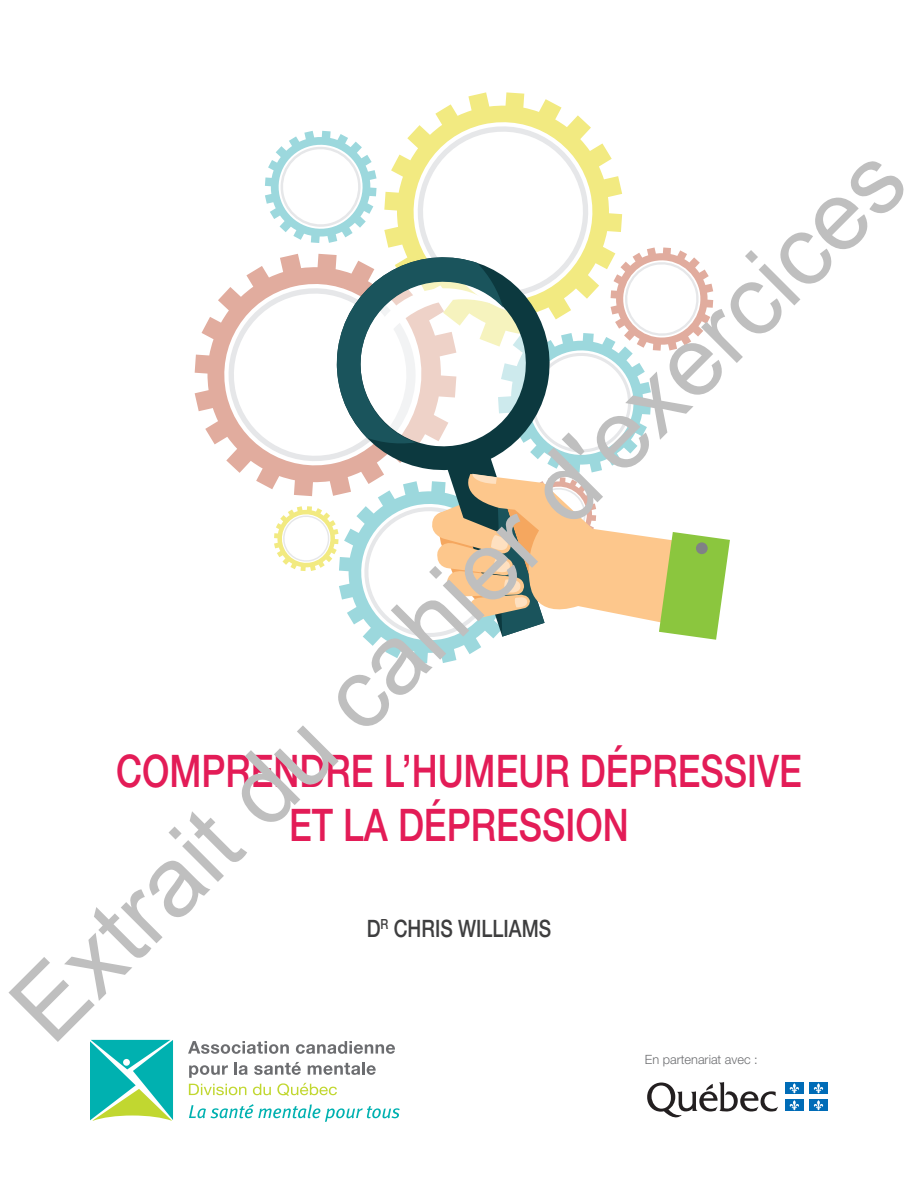
<style>
.page{position:relative;width:918px;height:1188px;background:#fff}
.page>*{position:absolute;margin:0;border:0;box-sizing:border-box;transform-origin:0 0}
.t1{font:97.5px "Arial";color:#bfbfbf}
.Heading{font:500 45px/54px "Helvetica Neue LT Std";color:#e31c57;text-align:center;scale:.8 1}
.Subheading{font:500 24px "Helvetica Neue LT Std";color:#3e3e3f;scale:.8 1}
.Body_text{font:300 12.75px "Helvetica Neue LT Std";color:#6c6d70}
</style>
<div class="page">
<svg style="left:195px;top:298px;width:25px;height:147px"></svg>
<svg style="left:435px;top:92px;width:146px;height:26px"></svg>
<svg style="left:220px;top:118px;width:510px;height:545px"></svg>
<div style="left:696px;top:542px;width:12px;height:12px;background:#808285;border-radius:50%"></div>
<svg style="left:188px;top:1041px;width:101px;height:13px"></svg>
<svg style="left:296px;top:1041px;width:99px;height:13px"></svg>
<svg style="left:189px;top:1065px;width:39px;height:13px"></svg>
<svg style="left:234px;top:1062px;width:14px;height:13px"></svg>
<svg style="left:254px;top:1062px;width:47px;height:13px"></svg>
<svg style="left:308px;top:1062px;width:68px;height:13px"></svg>
<svg style="left:189px;top:1104px;width:211px;height:17px"></svg>
<svg style="left:189px;top:1084px;width:57px;height:11px"></svg>
<svg style="left:253px;top:1084px;width:18px;height:11px"></svg>
<svg style="left:277px;top:1083px;width:60px;height:13px"></svg>
<svg style="left:90px;top:1040px;width:83px;height:81px;background:#49c4ab"></svg>
<svg style="left:647px;top:1082px;width:131px;height:36px"></svg>
<div style="left:785px;top:1083px;width:19px;height:11px;background:#006cb7"></div>
<svg style="left:789px;top:1083px;width:10px;height:11px"></svg>
<div style="left:809px;top:1083px;width:19px;height:11px;background:#006cb7"></div>
<svg style="left:814px;top:1083px;width:9px;height:11px"></svg>
<div style="left:785px;top:1099px;width:19px;height:12px;background:#006cb7"></div>
<svg style="left:789px;top:1100px;width:10px;height:10px"></svg>
<div style="left:809px;top:1099px;width:19px;height:12px;background:#006cb7"></div>
<svg style="left:814px;top:1100px;width:9px;height:10px"></svg>
<h1 class="t1" style="left:-19px;top:976px;width:1218px;rotate:-45deg">Extrait du cahier d'exercices</h1>
<p class="Body_text" style="left:645px;top:1051px;width:114px">En partenariat avec :</p>
<p class="Heading" style="left:116px;top:744px;width:858px">COMPRENDRE L’HUMEUR DÉPRESSIVE<br>ET LA DÉPRESSION</p>
<p class="Subheading" style="left:367px;top:914px;width:232px">D<sup>R</sup> CHRIS WILLIAMS</p>
</div>
